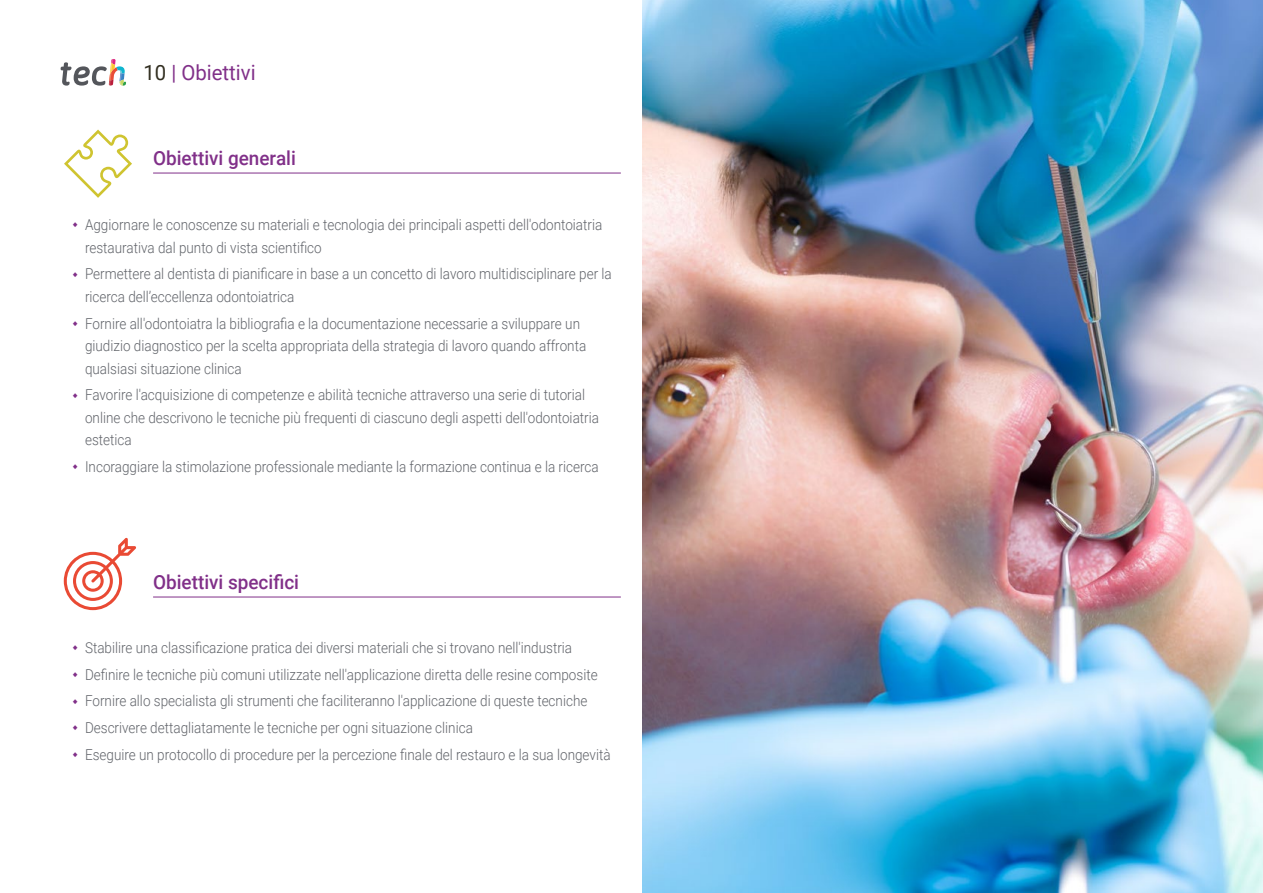
<style>
.page{position:relative;width:1263px;height:893px;background:#fff}
.page>*{position:absolute;margin:0;border:0;box-sizing:border-box;transform-origin:0 0}
.t1{font:21px "Roboto";color:#813089}
.t2{font:500 19.5px "Roboto";color:#813089}
.t3{font:300 15px/22.5px "Roboto";color:#61646a;scale:.9 1}
.s1{color:#312e20}
</style>
<div class="page">
<hr style="left:153px;top:173px;width:468px;height:1px;background:#813089">
<hr style="left:153px;top:597px;width:468px;height:1px;background:#813089">
<svg style="left:64px;top:538px;width:72px;height:72px"></svg>
<svg style="left:64px;top:130px;width:68px;height:68px"></svg>
<img style="left:642px;top:0;width:621px;height:893px">
<svg style="left:61px;top:59px;width:65px;height:27px"></svg>
<h1 class="t1" style="left:144px;top:57px;width:114px"><span class="s1">10</span> | Obiettivi</h1>
<h2 class="t2" style="left:153px;top:144px;width:144px">Obiettivi generali</h2>
<p class="t3" style="left:85px;top:213px;width:576px">Aggiornare le conoscenze su materiali e tecnologia dei principali aspetti dell'odontoiatria restaurativa dal punto di vista scientifico</p>
<p class="t3" style="left:85px;top:262px;width:587px">Permettere al dentista di pianificare in base a un concetto di lavoro multidisciplinare per la ricerca dell’eccellenza odontoiatrica</p>
<p class="t3" style="left:85px;top:311px;width:558px">Fornire all'odontoiatra la bibliografia e la documentazione necessarie a sviluppare un giudizio diagnostico per la scelta appropriata della strategia di lavoro quando affronta qualsiasi situazione clinica</p>
<p class="t3" style="left:85px;top:383px;width:573px">Favorire l'acquisizione di competenze e abilità tecniche attraverso una serie di tutorial online che descrivono le tecniche più frequenti di ciascuno degli aspetti dell'odontoiatria estetica</p>
<p class="t3" style="left:85px;top:455px;width:572px">Incoraggiare la stimolazione professionale mediante la formazione continua e la ricerca</p>
<h2 class="t2" style="left:153px;top:568px;width:147px">Obiettivi specifici</h2>
<p class="t3" style="left:85px;top:634px;width:585px;line-height:26.7px">Stabilire una classificazione pratica dei diversi materiali che si trovano nell'industria Definire le tecniche più comuni utilizzate nell'applicazione diretta delle resine composite Fornire allo specialista gli strumenti che faciliteranno l'applicazione di queste tecniche Descrivere dettagliatamente le tecniche per ogni situazione clinica<br>Eseguire un protocollo di procedure per la percezione finale del restauro e la sua longevità</p>
</div>
